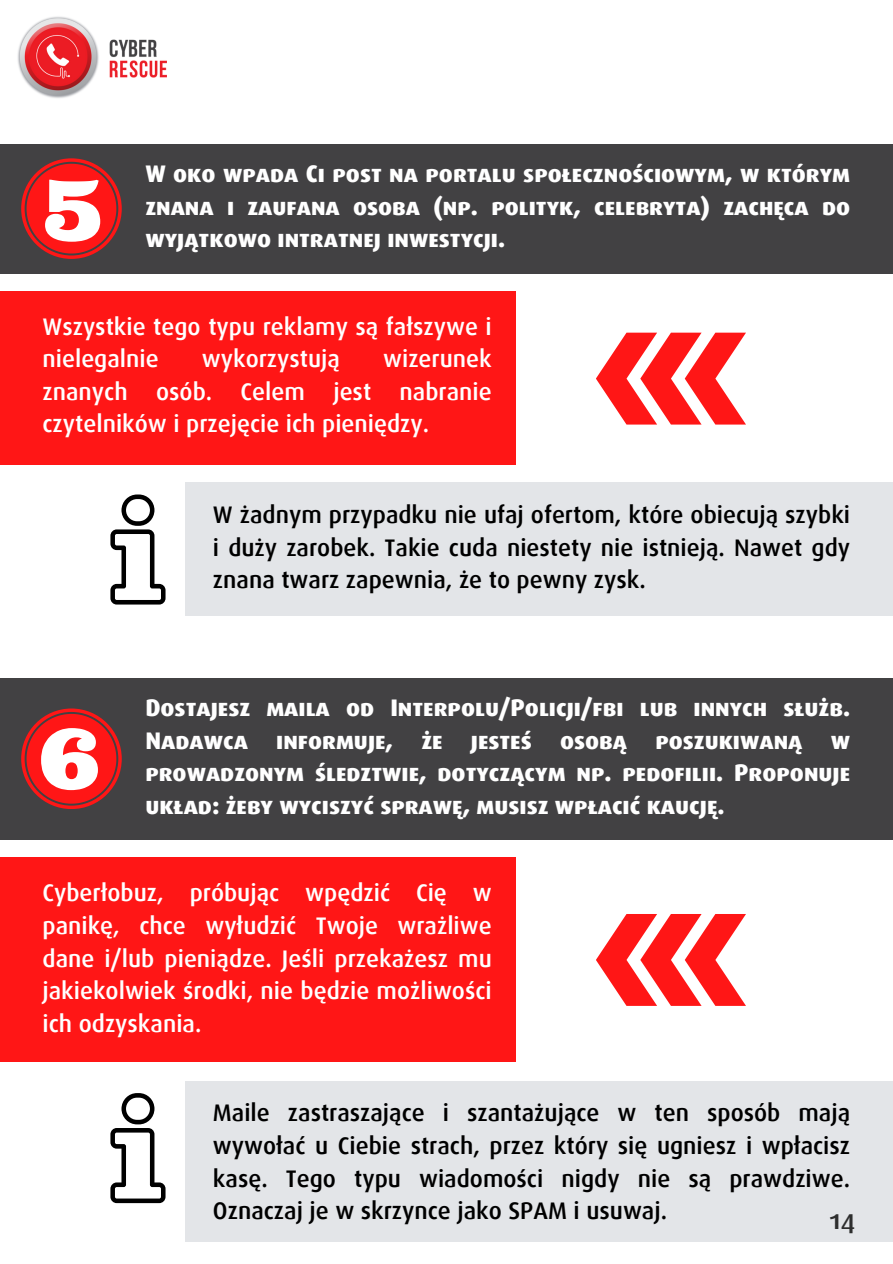
<style>
.page{position:relative;width:893px;height:1264px;background:#fff}
.page>*{position:absolute;margin:0;border:0;box-sizing:border-box;transform-origin:0 0}
.t1{font:500 27px "Dax Sc Offc Pro";color:#2e2e2e}
.t2{font:800 24px/32.5px "Dax Sc Offc Pro";color:#fff;text-align:justify}
.t3{font:500 24px/32.5px "Dax Offc Pro";color:#000;text-align:justify}
.t4{font:500 24px/32.5px "Dax Offc Pro";color:#fff;text-align:justify}
</style>
<div class="page">
<img style="left:17px;top:16px;width:149px;height:82px">
<div style="left:0;top:144px;width:892px;height:129px;background:#424143"></div>
<svg style="left:110px;top:494px;width:55px;height:110px"></svg>
<div style="left:186px;top:482px;width:706px;height:134px;background:#e3e5e8"></div>
<svg style="left:596px;top:332px;width:150px;height:92px"></svg>
<div style="left:0;top:291px;width:515px;height:173px;background:#ff1616"></div>
<div style="left:0;top:678px;width:892px;height:161px;background:#424143"></div>
<svg style="left:110px;top:1093px;width:55px;height:110px"></svg>
<div style="left:186px;top:1081px;width:706px;height:160px;background:#e3e5e8"></div>
<svg style="left:596px;top:914px;width:150px;height:91px"></svg>
<div style="left:0;top:857px;width:515px;height:205px;background:#ff1616"></div>
<svg style="left:21px;top:158px;width:100px;height:100px"></svg>
<svg style="left:21px;top:708px;width:100px;height:100px"></svg>
<p class="t2" style="left:145px;top:159px;width:706px">W oko wpada Ci post na portalu społecznościowym, w którym znana i zaufana osoba (np. polityk, celebryta) zachęca do wyjątkowo intratnej inwestycji.</p>
<p class="t4" style="left:42px;top:311px;width:451px">Wszystkie tego typu reklamy są fałszywe i nielegalnie</p>
<p class="t4" style="left:42px;top:344px;width:451px;text-indent:340px">wizerunek znanych osób. Celem jest nabranie czytelników i przejęcie ich pieniędzy.</p>
<p class="t4" style="left:202px;top:344px;width:140px">wykorzystują</p>
<p class="t3" style="left:213px;top:500px;width:638px">W żadnym przypadku nie ufaj ofertom, które obiecują szybki i duży zarobek. Takie cuda niestety nie istnieją. Nawet gdy znana twarz zapewnia, że to pewny zysk.</p>
<p class="t2" style="left:145px;top:693px;width:706px">Dostajesz maila od Interpolu/Policji/fbi lub innych służb.<br>Nadawca informuje, że jesteś osobą poszukiwaną w prowadzonym śledztwie, dotyczącym np. pedofilii. Proponuje układ: żeby wyciszyć sprawę, musisz wpłacić kaucję.</p>
<p class="t4" style="left:42px;top:878px;width:451px">Cyberłobuz, próbując wpędzić Cię w panikę, chce wyłudzić Twoje wrażliwe dane i/lub pieniądze. Jeśli przekażesz mu jakiekolwiek środki, nie będzie możliwości ich odzyskania.</p>
<p class="t3" style="left:213px;top:1098px;width:638px">Maile zastraszające i szantażujące w ten sposób mają wywołać u Ciebie strach, przez który się ugniesz i wpłacisz kasę. Tego typu wiadomości nigdy nie są prawdziwe.<br>Oznaczaj je w skrzynce jako SPAM i usuwaj.</p>
<p class="t1" style="left:829px;top:1207px;width:28px">14</p>
</div>
